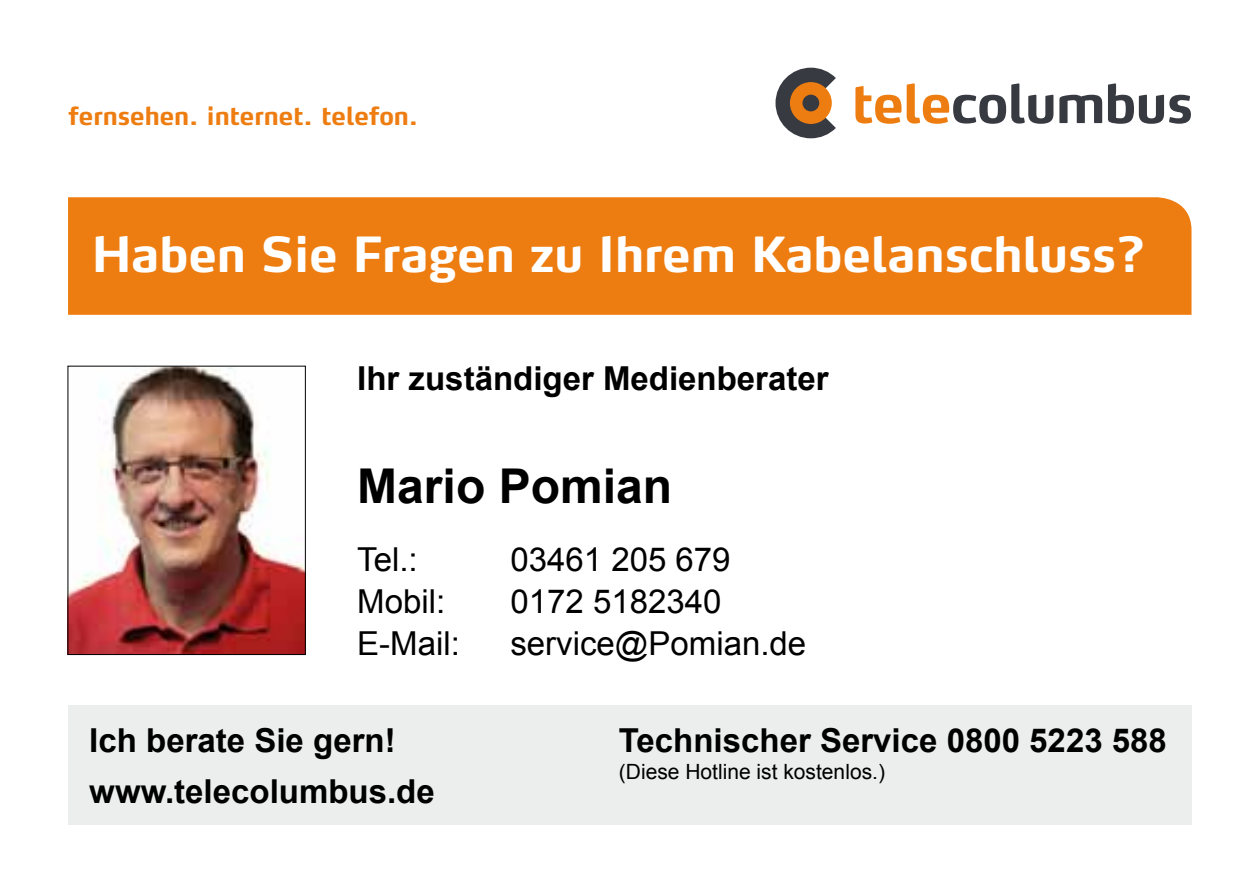
<style>
.page{position:relative;width:1259px;height:893px;background:#fff}
.page>*{position:absolute;margin:0;border:0;box-sizing:border-box;transform-origin:0 0}
.t1{font:700 48px "Max TF";color:#fff}
.t2{font:700 48px "Arial";color:#000}
.t3{font:700 33px "Arial";color:#000}
.t4{font:33px "Arial";color:#000}
.t5{font:700 24.6px "Max TF";color:#ee7d11}
.t6{font:21px "Arial";color:#000}
</style>
<div class="page">
<div style="left:68px;top:197px;width:1123px;height:118px;background:#ee7d11"></div>
<svg style="left:775px;top:68px;width:61px;height:70px"></svg>
<div style="left:790px;top:82px;width:42px;height:42px;background:#ee7d11;border-radius:50%"></div>
<div style="left:802px;top:95px;width:17px;height:16px;background:#383a41;border-radius:50%"></div>
<svg style="left:855px;top:83px;width:198px;height:41px"></svg>
<svg style="left:1059px;top:95px;width:43px;height:28px"></svg>
<svg style="left:1108px;top:83px;width:83px;height:41px"></svg>
<div style="left:68px;top:706px;width:1123px;height:119px;background:#eceded"></div>
<img style="left:70px;top:368px;width:234px;height:285px">
<div style="left:68px;top:366px;width:238px;height:289px;border:1px solid #000"></div>
<p class="t5" style="left:69px;top:101px;width:351px">fernsehen. internet. telefon.</p>
<h1 class="t1" style="left:91px;top:224px;width:1055px">Haben Sie Fragen zu Ihrem Kabelanschluss?</h1>
<p class="t3" style="left:357px;top:356px;width:473px">Ihr zuständiger Medienberater</p>
<h1 class="t2" style="left:357px;top:454px;width:316px">Mario Pomian</h1>
<p class="t4" style="left:357px;top:538px;width:62px">Tel.:</p>
<p class="t4" style="left:510px;top:538px;width:222px">03461 205 679</p>
<p class="t4" style="left:357px;top:580px;width:90px">Mobil:</p>
<p class="t4" style="left:510px;top:580px;width:213px">0172 5182340</p>
<p class="t4" style="left:357px;top:622px;width:104px">E-Mail:</p>
<p class="t4" style="left:510px;top:622px;width:297px">service@Pomian.de</p>
<p class="t3" style="left:89px;top:718px;width:308px">Ich berate Sie gern!</p>
<p class="t3" style="left:619px;top:718px;width:549px">Technischer Service 0800 5223 588</p>
<p class="t6" style="left:619px;top:758px;width:268px">(Diese Hotline ist kostenlos.)</p>
<p class="t3" style="left:89px;top:769px;width:347px">www.telecolumbus.de</p>
</div>
